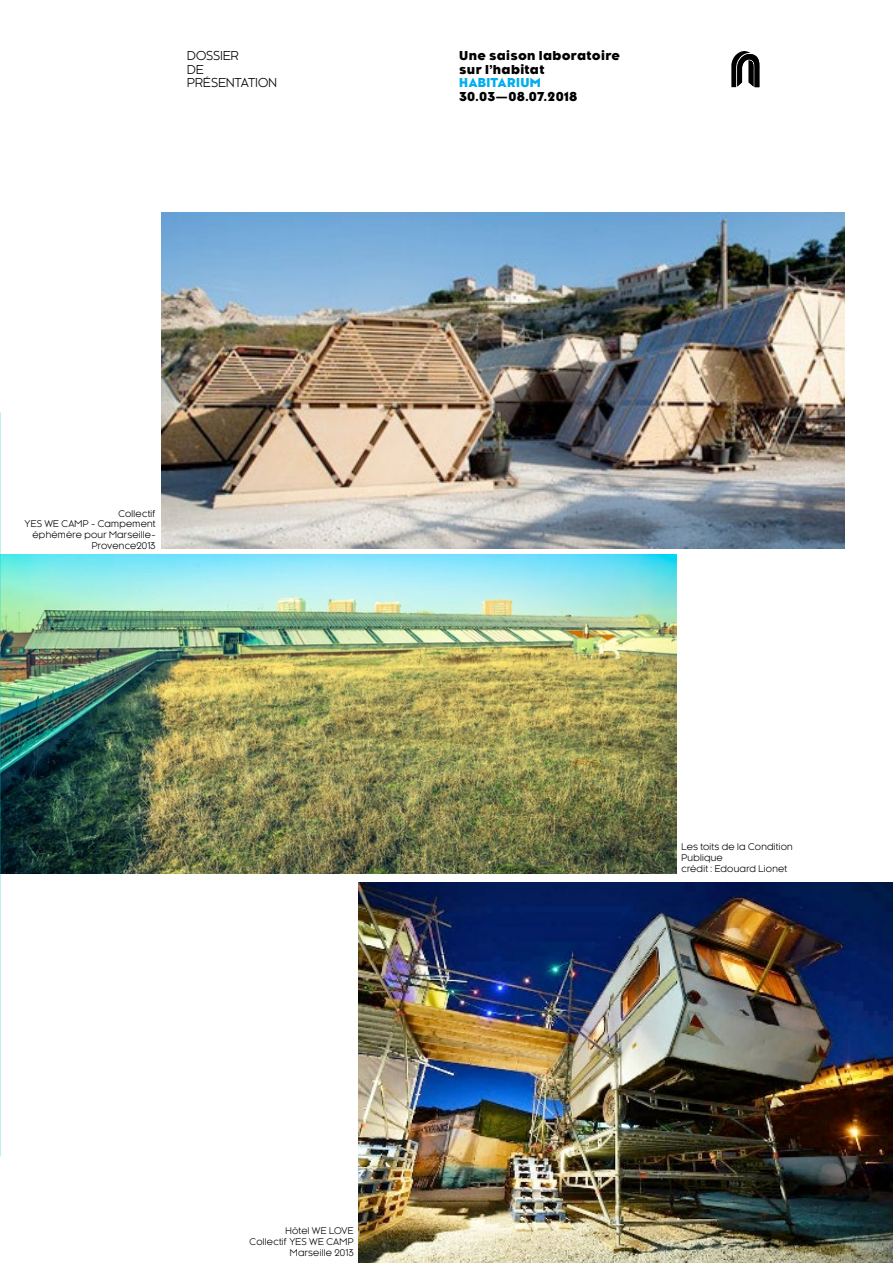
<style>
.page{position:relative;width:893px;height:1263px;background:#fff}
.page>*{position:absolute;margin:0;border:0;box-sizing:border-box;transform-origin:0 0}
.t1{font:800 12px/13.5px "Kessel 105";letter-spacing:.025em;color:#000}
.t2{font:12px/13.5px "Kessel 105";letter-spacing:.015em;color:#000}
.t3{font:800 12px "Kessel 105";letter-spacing:.015em;color:#00aeef}
.t4{font:9px/10.8px "Kessel 105";letter-spacing:.03em;color:#000;text-align:right}
</style>
<div class="page">
<svg style="left:731px;top:51px;width:28px;height:36px"></svg>
<img style="left:162px;top:213px;width:682px;height:336px">
<img style="left:0;top:554px;width:676px;height:319px">
<img style="left:359px;top:882px;width:534px;height:381px">
<h1 class="t2" style="left:187px;top:49px;width:91px">DOSSIER<br>DE<br>PRÉSENTATION</h1>
<h1 class="t1" style="left:459px;top:49px;width:162px">Une saison laboratoire sur l’habitat</h1>
<h1 class="t3" style="left:459px;top:76px;width:83px">HABITARIUM</h1>
<h1 class="t1" style="left:459px;top:90px;width:120px">30.03—08.07.2018</h1>
<p class="t4" style="left:24px;top:508px;width:133px">Collectif<br>YES WE CAMP - Campement éphémère pour Marseille-<br>Provence2013</p>
<p class="t4" style="left:250px;top:1226px;width:106px">Hôtel WE LOVE<br>Collectif YES WE CAMP<br>Marseille 2013</p>
<p class="t4" style="left:681px;top:842px;width:113px;text-align:left">Les toits de la Condition<br>Publique<br>crédit : Edouard Lionet</p>
</div>
